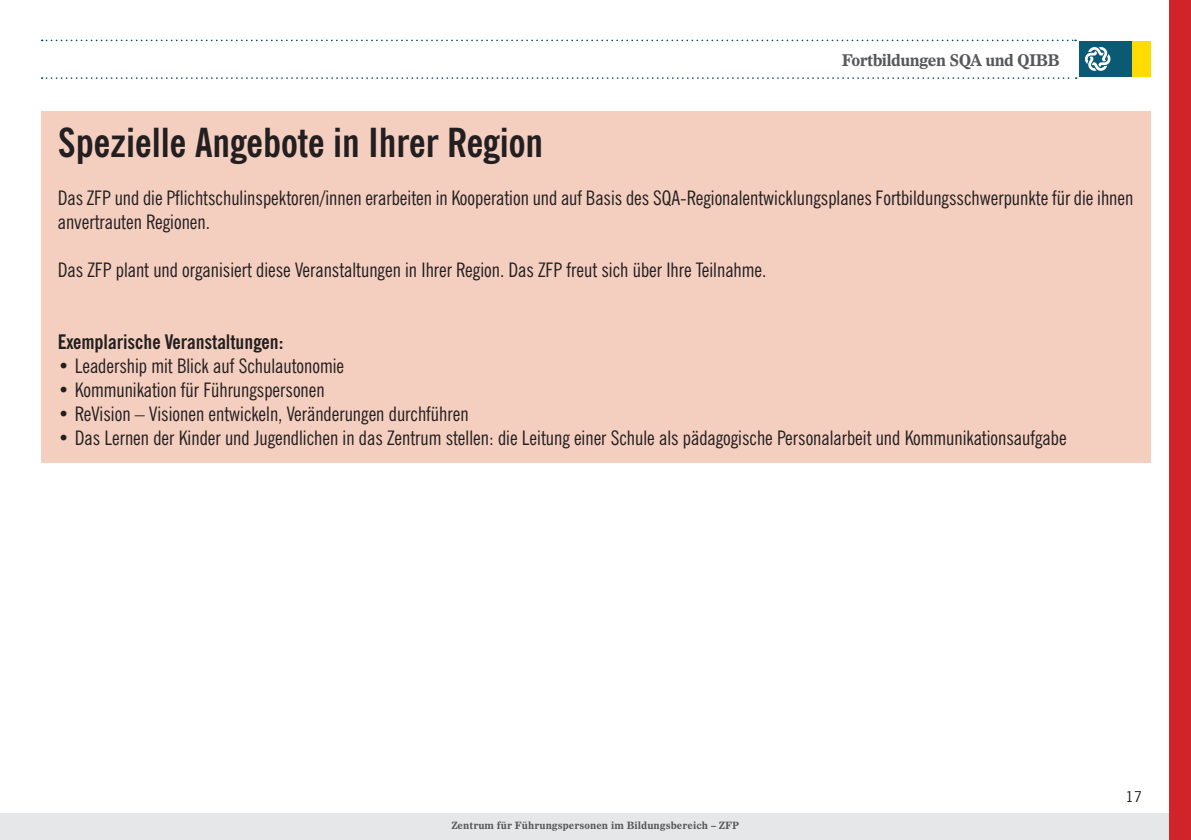
<style>
.page{position:relative;width:1191px;height:840px;background:#fff}
.page>*{position:absolute;margin:0;border:0;box-sizing:border-box;transform-origin:0 0}
.t1{font:700 condensed 40px "News Gothic BT";color:#231f20}
.t2{font:condensed 20px/24px "News Gothic BT";color:#231f20}
.t3{font:700 condensed 20px "News Gothic BT";color:#231f20}
.t4{font:16px "Dutch 811 BT Bold D";letter-spacing:-.04em;color:#57585a}
.t5{font:14px "News Gothic Std";color:#231f20}
.t6{font:10px "Dutch 811 BT Bold D";color:#57585a}
</style>
<div class="page">
<svg style="left:42px;top:40px;width:1034px;height:1px"></svg>
<svg style="left:42px;top:77px;width:1034px;height:2px"></svg>
<div style="left:0;top:812px;width:1191px;height:27px;background:#e6e7e9"></div>
<div style="left:1079px;top:41px;width:53px;height:36px;background:#0b5a73"></div>
<svg style="left:1085px;top:47px;width:25px;height:24px"></svg>
<div style="left:1132px;top:41px;width:18px;height:36px;background:#ffdc01"></div>
<div style="left:1169px;top:0;width:22px;height:839px;background:#d1232a"></div>
<div style="left:41px;top:111px;width:1109px;height:351px;background:#f4cfc0"></div>
<p class="t4" style="left:842px;top:50px;width:220px">Fortbildungen SQA und QIBB</p>
<h1 class="t1" style="left:58px;top:118px;width:487px">Spezielle Angebote in Ihrer Region</h1>
<p class="t2" style="left:58px;top:186px;width:1077px">Das ZFP und die Pflichtschulinspektoren/innen erarbeiten in Kooperation und auf Basis des SQA-Regionalentwicklungsplanes Fortbildungsschwerpunkte für die ihnen anvertrauten Regionen.</p>
<p class="t2" style="left:58px;top:258px;width:710px">Das ZFP plant und organisiert diese Veranstaltungen in Ihrer Region. Das ZFP freut sich über Ihre Teilnahme.</p>
<p class="t3" style="left:58px;top:329px;width:227px">Exemplarische Veranstaltungen:</p>
<p class="t2" style="left:58px;top:354px;width:288px">• Leadership mit Blick auf Schulautonomie</p>
<p class="t2" style="left:58px;top:378px;width:268px">• Kommunikation für Führungspersonen</p>
<p class="t2" style="left:58px;top:402px;width:412px">• ReVision – Visionen entwickeln, Veränderungen durchführen</p>
<p class="t2" style="left:58px;top:426px;width:1010px">• Das Lernen der Kinder und Jugendlichen in das Zentrum stellen: die Leitung einer Schule als pädagogische Personalarbeit und Kommunikationsaufgabe</p>
<p class="t6" style="left:451px;top:818px;width:289px">Zentrum für Führungspersonen im Bildungsbereich – ZFP</p>
<p class="t5" style="left:1125px;top:786px;width:18px">17</p>
</div>
